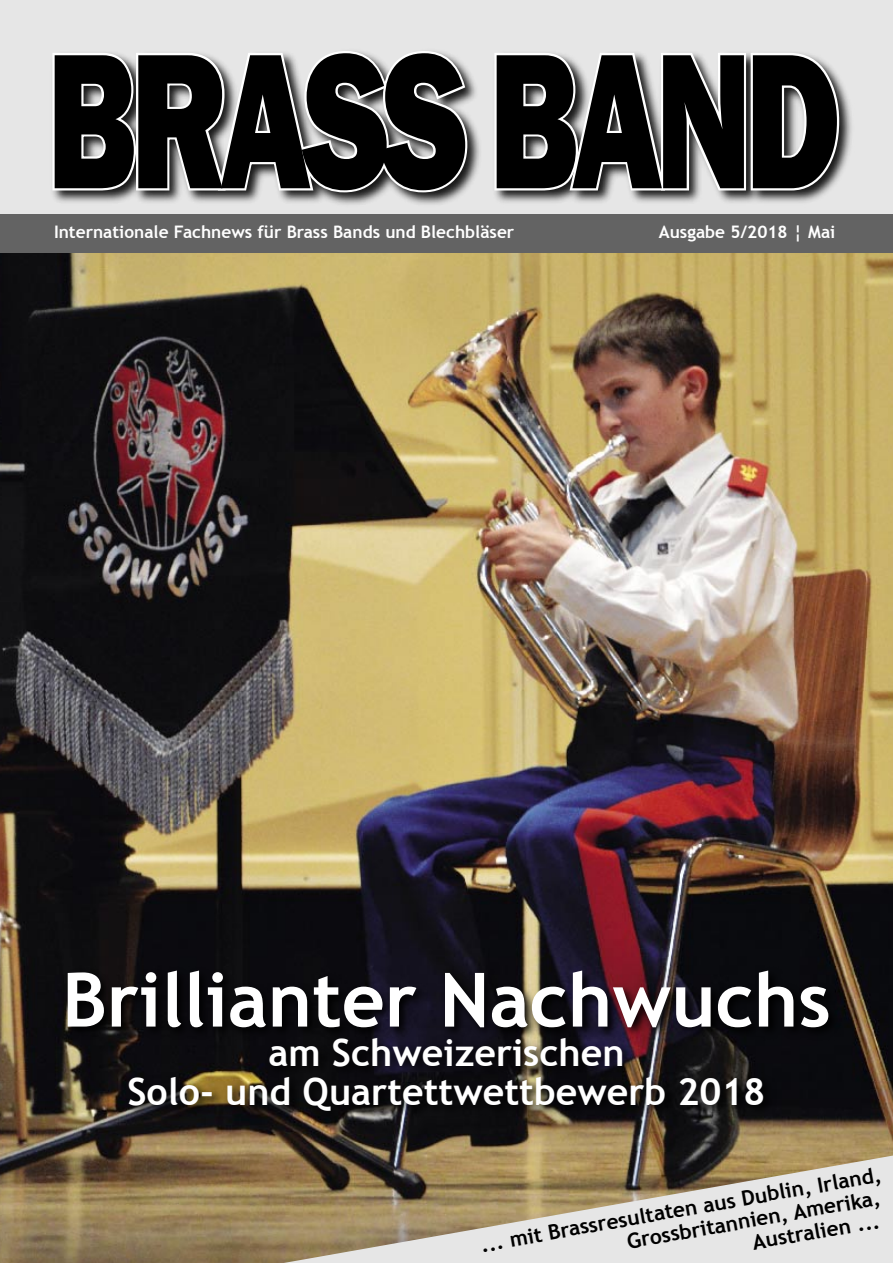
<style>
.page{position:relative;width:893px;height:1263px;background:#fff}
.page>*{position:absolute;margin:0;border:0;box-sizing:border-box;transform-origin:0 0}
.t1{font:800 199.5px "Franklin Gothic";letter-spacing:-.055em;color:#000;scale:.71 1}
.t2{font:700 75px "Trebuchet MS";color:#fff}
.t3{font:700 37.5px "Trebuchet MS";color:#fff}
.t4{font:700 21px "Trebuchet MS";color:#000}
.t5{font:700 17.25px "Trebuchet MS";color:#fff}
</style>
<div class="page">
<img style="left:0;top:252px;width:893px;height:1011px">
<div style="left:0;top:0;width:893px;height:252px;background:#e6e6e6"></div>
<div style="left:49px;top:47px;width:806px;height:161px;background:#000;opacity:.9"></div>
<svg style="left:50px;top:49px;width:420px;height:146px;background:#707070"></svg>
<svg style="left:492px;top:47px;width:349px;height:147px;background:#747474"></svg>
<div style="left:0;top:214px;width:893px;height:38px;background:#636363"></div>
<svg style="left:63px;top:966px;width:778px;height:158px;background:#191516"></svg>
<svg style="left:199px;top:1141px;width:694px;height:122px;background:#b0a38b"></svg>
<p class="t1" style="left:46px;top:-8px;width:1120px">BRASS BAND</p>
<p class="t5" style="left:54px;top:221px;width:462px">Internationale Fachnews für Brass Bands und Blechbläser</p>
<p class="t5" style="left:659px;top:221px;width:178px">Ausgabe 5/2018 ¦ Mai</p>
<p class="t2" style="left:62px;top:953px;width:770px">Brillianter Nachwuchs</p>
<p class="t3" style="left:268px;top:1029px;width:358px">am Schweizerischen</p>
<p class="t3" style="left:127px;top:1068px;width:639px">Solo- und Quartettwettbewerb 2018</p>
<p class="t4" style="left:479px;top:1231px;width:408px;rotate:-10deg">... mit Brassresultaten aus Dublin, Irland,</p>
<p class="t4" style="left:625px;top:1229px;width:258px;rotate:-10deg">Grossbritannien, Amerika,</p>
<p class="t4" style="left:750px;top:1229px;width:130px;rotate:-10deg">Australien ...</p>
</div>
